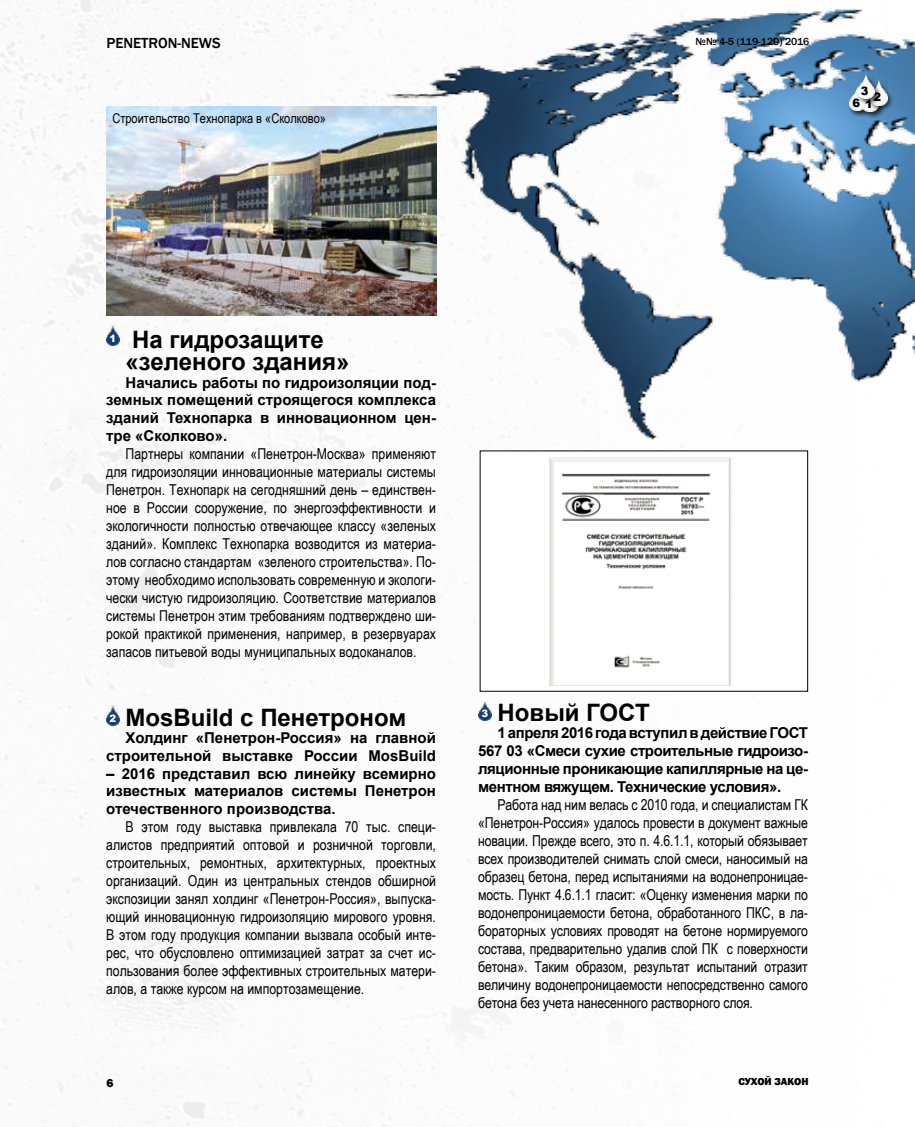
<style>
.page{position:relative;width:915px;height:1127px;background:#fff}
.page>*{position:absolute;margin:0;border:0;box-sizing:border-box;transform-origin:0 0}
.t1{font:700 24px/22.5px "Arial";color:#000}
.t2{font:15px/18px "Arial Narrow";color:#000;text-align:justify}
.t3{font:700 15px/17.9px "Arial";color:#000;text-align:justify}
.t4{font:500 15px "Franklin Gothic";color:#000}
.t5{font:13.5px "Arial Narrow";color:#000}
.t6{font:800 12px "Franklin Gothic";color:#000}
.t7{font:900 11.55px "Arial";color:#000}
.t8{font:500 10.5px "Franklin Gothic";color:#000}
.t9{font:800 10.5px "Franklin Gothic";color:#000}
.t10{font:900 10.05px "Arial";color:#fff}
</style>
<div class="page">
<img style="left:0;top:0;width:809px;height:1127px">
<img style="left:350px;top:1px;width:564px;height:492px">
<div style="left:847px;top:86px;width:25px;height:32px;background:#000;opacity:.75"></div>
<img style="left:848px;top:86px;width:11px;height:25px">
<img style="left:106px;top:326px;width:14px;height:19px">
<img style="left:106px;top:706px;width:14px;height:19px">
<div style="left:859px;top:87px;width:26px;height:32px;background:#000;opacity:.75"></div>
<img style="left:861px;top:106px;width:7px;height:6px">
<div style="left:868px;top:81px;width:26px;height:32px;background:#000;opacity:.75"></div>
<img style="left:881px;top:81px;width:5px;height:24px">
<div style="left:855px;top:74px;width:26px;height:32px;background:#000;opacity:.75"></div>
<img style="left:857px;top:74px;width:17px;height:24px">
<img style="left:106px;top:106px;width:330px;height:210px">
<img style="left:478px;top:701px;width:13px;height:20px">
<div style="left:480px;top:451px;width:327px;height:240px;background:#fff"></div>
<img style="left:550px;top:459px;width:179px;height:225px">
<div style="left:548px;top:457px;width:183px;height:229px;border:1px solid #efe7dd"></div>
<p class="t4" style="left:106px;top:34px;width:116px">PENETRON-NEWS</p>
<p class="t8" style="left:695px;top:35px;width:115px">№№ 4-5 (119-120) 2016</p>
<p class="t5" style="left:112px;top:108px;width:215px">Строительство Технопарка в «Сколково»</p>
<p class="t7" style="left:860px;top:82px;width:9px">3</p>
<p class="t7" style="left:873px;top:89px;width:9px">2</p>
<p class="t7" style="left:852px;top:95px;width:22px">6 1</p>
<h1 class="t1" style="left:125px;top:329px;width:225px">На гидрозащите «зеленого здания»</h1>
<p class="t3" style="left:106px;top:374px;width:331px;text-indent:19px">Начались работы по гидроизоляции под&shy;земных помещений строящегося комплекса зданий Технопарка в инновационном цен&shy;тре «Сколково».</p>
<p class="t2" style="left:106px;top:444px;width:331px;text-indent:19px">Партнеры компании «Пенетрон-Москва» применяют для гидроизоляции инновационные материалы системы Пенетрон. Технопарк на сегодняшний день – единствен&shy;ное в России сооружение, по энергоэффективности и экологичности полностью отвечающее классу «зеленых зданий». Комплекс Технопарка возводится из материа&shy;лов согласно стандартам «зеленого строительства». По&shy;этому необходимо использовать современную и экологи&shy;чески чистую гидроизоляцию. Соответствие материалов системы Пенетрон этим требованиям подтверждено ши&shy;рокой практикой применения, например, в резервуарах запасов питьевой воды муниципальных водоканалов.</p>
<p class="t10" style="left:109px;top:331px;width:8px">1</p>
<h1 class="t1" style="left:125px;top:706px;width:282px">MosBuild с Пенетроном</h1>
<p class="t3" style="left:106px;top:729px;width:331px;text-align:right">Холдинг «Пенетрон-Россия» на главной строительной выставке России MosBuild</p>
<p class="t3" style="left:106px;top:765px;width:331px">– 2016 представил всю линейку всемирно известных материалов системы Пенетрон отечественного производства.</p>
<p class="t2" style="left:106px;top:817px;width:331px;text-indent:19px">В этом году выставка привлекала 70 тыс. специ&shy;алистов предприятий оптовой и розничной торговли, строительных, ремонтных, архитектурных, проектных организаций. Один из центральных стендов обширной экспозиции занял холдинг «Пенетрон-Россия», выпуска&shy;ющий инновационную гидроизоляцию мирового уровня.<br>В этом году продукция компании вызвала особый инте&shy;рес, что обусловлено оптимизацией затрат за счет ис&shy;пользования более эффективных строительных матери&shy;алов, а также курсом на импортозамещение.</p>
<p class="t10" style="left:109px;top:711px;width:8px">2</p>
<h1 class="t1" style="left:497px;top:702px;width:154px">Новый ГОСТ</h1>
<p class="t3" style="left:478px;top:725px;width:331px;text-indent:19px">1 апреля 2016 года вступил в действие ГОСТ 567 03 «Смеси сухие строительные гидроизо&shy;ляционные проникающие капиллярные на це&shy;ментном вяжущем. Технические условия».</p>
<p class="t2" style="left:478px;top:795px;width:331px;text-indent:19px">Работа над ним велась с 2010 года, и специалистам ГК «Пенетрон-Россия» удалось провести в документ важные новации. Прежде всего, это п. 4.6.1.1, который обязывает всех производителей снимать слой смеси, наносимый на образец бетона, перед испытаниями на водонепроницае&shy;мость. Пункт 4.6.1.1 гласит: «Оценку изменения марки по водонепроницаемости бетона, обработанного ПКС, в ла&shy;бораторных условиях проводят на бетоне нормируемого состава, предварительно удалив слой ПК с поверхности бетона». Таким образом, результат испытаний отразит величину водонепроницаемости непосредственно самого бетона без учета нанесенного растворного слоя.</p>
<p class="t10" style="left:481px;top:706px;width:8px">3</p>
<p class="t6" style="left:106px;top:1075px;width:9px">6</p>
<p class="t9" style="left:738px;top:1075px;width:72px">СУХОЙ ЗАКОН</p>
</div>
